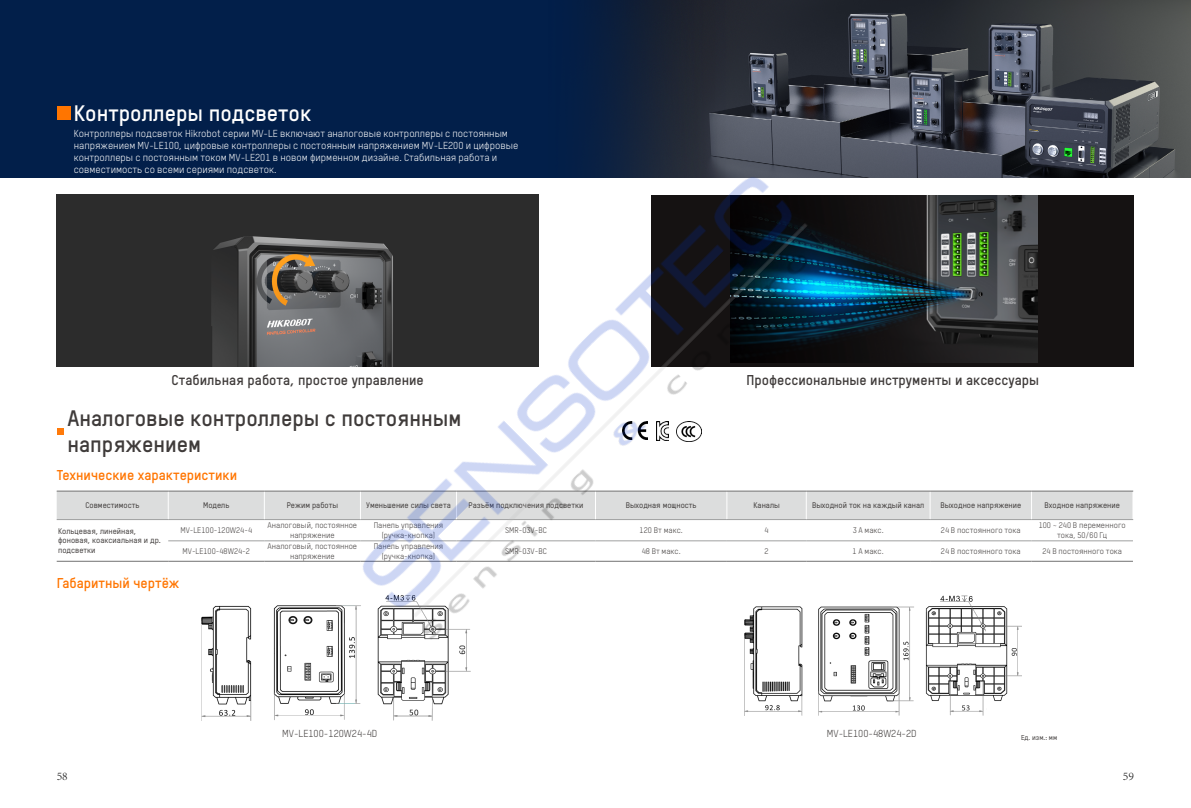
<style>
.page{position:relative;width:1191px;height:808px;background:#fff}
.page>*{position:absolute;margin:0;border:0;box-sizing:border-box;transform-origin:0 0}
.t1{font:700 22px/26.4px "TSTARPRO";color:#3f3b3a}
.t2{font:700 22px "TSTARPRO";color:#fff}
.t3{font:700 14px "TSTARPRO";color:#3f3b3a}
.t4{font:700 14px "TSTARPRO";color:#ff7500}
.t5{font:300 12px "Adobe Song Std";color:#000}
.t6{font:10px/12px "TSTARPRO";color:#fff}
.t7{font:10px "TSTARPRO";color:#3f3b3a}
.t8{font:8px/9.6px "TSTARPRO";color:#3f3b3a;text-align:center}
.t9{font:500 8px/9.6px "TSTARPRO";color:#3f3b3a}
.t10{font:500 7px "TSTARPRO";color:#3f3b3a}
</style>
<div class="page">
<div style="left:0;top:0;width:1191px;height:177px;background:#021f4a"></div>
<img style="left:595px;top:0;width:596px;height:177px">
<div style="left:57px;top:106px;width:13px;height:14px;background:#ff7500"></div>
<div style="left:57px;top:194px;width:482px;height:172px;background:#2c2c2c"></div>
<img style="left:211px;top:236px;width:122px;height:130px">
<svg style="left:57px;top:428px;width:6px;height:6px"></svg>
<hr style="left:57px;top:561px;width:111px;height:1px;background:#727171">
<hr style="left:168px;top:561px;width:96px;height:1px;background:#727171">
<hr style="left:264px;top:561px;width:96px;height:1px;background:#727171">
<hr style="left:806px;top:561px;width:124px;height:1px;background:#727171">
<hr style="left:930px;top:561px;width:101px;height:1px;background:#727171">
<hr style="left:1031px;top:561px;width:102px;height:1px;background:#727171">
<div style="left:57px;top:492px;width:1076px;height:27px;background:#dcdddd"></div>
<hr style="left:57px;top:519px;width:111px;height:1px;background:#9fa0a0">
<hr style="left:168px;top:519px;width:96px;height:1px;background:#9fa0a0">
<hr style="left:264px;top:519px;width:96px;height:1px;background:#9fa0a0">
<hr style="left:806px;top:519px;width:124px;height:1px;background:#9fa0a0">
<hr style="left:930px;top:519px;width:101px;height:1px;background:#9fa0a0">
<hr style="left:1031px;top:519px;width:102px;height:1px;background:#9fa0a0">
<hr style="left:168px;top:541px;width:96px;height:1px;background:#9fa0a0">
<hr style="left:264px;top:541px;width:96px;height:1px;background:#9fa0a0">
<hr style="left:806px;top:541px;width:124px;height:1px;background:#9fa0a0">
<hr style="left:930px;top:541px;width:101px;height:1px;background:#9fa0a0">
<hr style="left:1031px;top:541px;width:102px;height:1px;background:#9fa0a0">
<hr style="left:57px;top:491px;width:111px;height:1px;background:#727171">
<hr style="left:168px;top:491px;width:96px;height:1px;background:#727171">
<hr style="left:264px;top:491px;width:96px;height:1px;background:#727171">
<hr style="left:806px;top:491px;width:124px;height:1px;background:#727171">
<hr style="left:930px;top:491px;width:101px;height:1px;background:#727171">
<hr style="left:1031px;top:491px;width:102px;height:1px;background:#727171">
<img style="left:201px;top:605px;width:270px;height:116px">
<div style="left:652px;top:195px;width:481px;height:171px;background:#151212"></div>
<img style="left:857px;top:195px;width:180px;height:168px">
<img style="left:745px;top:595px;width:276px;height:121px">
<img style="left:333px;top:140px;width:524px;height:524px">
<h1 class="t2" style="left:74px;top:98px;width:239px">Контроллеры подсветок</h1>
<p class="t6" style="left:74px;top:127px;width:446px">Контроллеры подсветок Hikrobot серии MV-LE включают аналоговые контроллеры с постоянным напряжением MV-LE100, цифровые контроллеры с постоянным напряжением MV-LE200 и цифровые контроллеры с постоянным током MV-LE201 в новом фирменном дизайне. Стабильная работа и совместимость со всеми сериями подсветок.</p>
<h2 class="t3" style="left:172px;top:370px;width:254px">Стабильная работа, простое управление</h2>
<h1 class="t1" style="left:67px;top:404px;width:395px">Аналоговые контроллеры с постоянным напряжением</h1>
<h2 class="t4" style="left:57px;top:465px;width:182px">Технические характеристики</h2>
<p class="t9" style="left:85px;top:500px;width:56px">Совместимость</p>
<p class="t9" style="left:203px;top:500px;width:28px">Модель</p>
<p class="t9" style="left:287px;top:500px;width:53px">Режим работы</p>
<p class="t9" style="left:366px;top:500px;width:86px">Уменьшение силы света</p>
<p class="t9" style="left:468px;top:500px;width:116px">Разъём подключения подсветки</p>
<p class="t9" style="left:625px;top:500px;width:72px">Выходная мощность</p>
<p class="t9" style="left:753px;top:500px;width:28px">Каналы</p>
<p class="t9" style="left:812px;top:500px;width:114px">Выходной ток на каждый канал</p>
<p class="t9" style="left:940px;top:500px;width:82px">Выходное напряжение</p>
<p class="t9" style="left:1044px;top:500px;width:77px">Входное напряжение</p>
<p class="t9" style="left:58px;top:526px;width:104px">Кольцевая, линейная, фоновая, коаксиальная и др. подсветки</p>
<p class="t8" style="left:180px;top:525px;width:73px">MV-LE100-120W24-4</p>
<p class="t8" style="left:267px;top:520px;width:91px">Аналоговый, постоянное напряжение</p>
<p class="t8" style="left:374px;top:520px;width:71px">Панель управления (ручка-кнопка)</p>
<p class="t8" style="left:505px;top:525px;width:43px">SMR-03V-BC</p>
<p class="t8" style="left:639px;top:525px;width:45px">120 Вт макс.</p>
<p class="t8" style="left:764px;top:525px;width:6px">4</p>
<p class="t8" style="left:852px;top:525px;width:33px">3 А макс.</p>
<p class="t8" style="left:941px;top:525px;width:81px">24 В постоянного тока</p>
<p class="t8" style="left:1038px;top:520px;width:89px">100 ~ 240 В переменного тока, 50/60 Гц</p>
<h2 class="t3" style="left:746px;top:370px;width:294px">Профессиональные инструменты и аксессуары</h2>
<p class="t8" style="left:182px;top:546px;width:69px">MV-LE100-48W24-2</p>
<p class="t8" style="left:267px;top:541px;width:91px">Аналоговый, постоянное напряжение</p>
<p class="t8" style="left:374px;top:541px;width:71px">Панель управления (ручка-кнопка)</p>
<p class="t8" style="left:505px;top:546px;width:43px">SMR-03V-BC</p>
<p class="t8" style="left:641px;top:546px;width:40px">48 Вт макс.</p>
<p class="t8" style="left:764px;top:546px;width:6px">2</p>
<p class="t8" style="left:852px;top:546px;width:33px">1 А макс.</p>
<p class="t8" style="left:941px;top:546px;width:81px">24 В постоянного тока</p>
<p class="t8" style="left:1042px;top:546px;width:81px">24 В постоянного тока</p>
<h2 class="t4" style="left:57px;top:573px;width:124px">Габаритный чертёж</h2>
<p class="t7" style="left:282px;top:727px;width:97px">MV-LE100-120W24-4D</p>
<p class="t7" style="left:827px;top:727px;width:91px">MV-LE100-48W24-2D</p>
<p class="t10" style="left:1021px;top:732px;width:38px">Ед. изм.: мм</p>
<h3 class="t5" style="left:57px;top:769px;width:13px">58</h3>
<h3 class="t5" style="left:1122px;top:769px;width:13px">59</h3>
</div>
